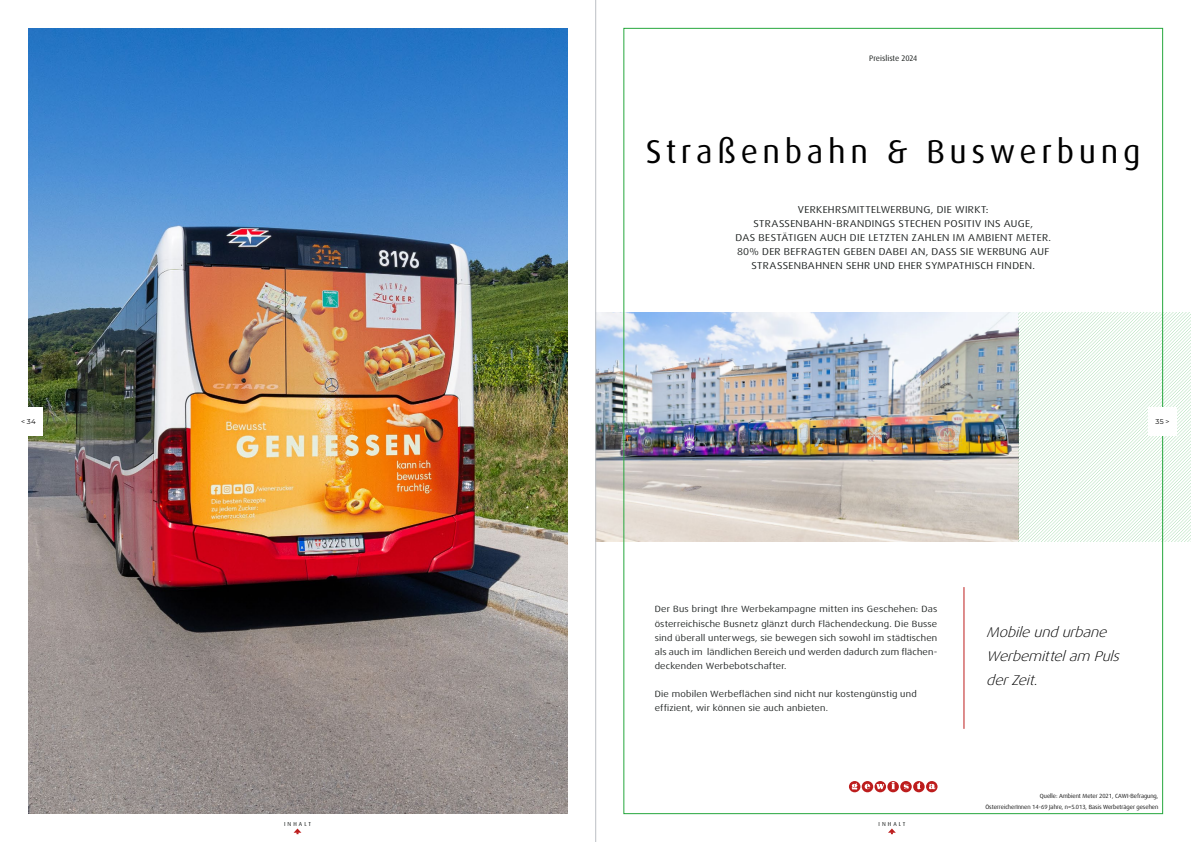
<style>
.page{position:relative;width:1191px;height:842px;background:#fff}
.page>*{position:absolute;margin:0;border:0;box-sizing:border-box;transform-origin:0 0}
.t1{font:33px "Dax Pro";letter-spacing:.14em;color:#000}
.t2{font:italic 300 expanded 14px/24px "Dax Pro";color:#000}
.t3{font:expanded 10px/14px "Dax Pro";letter-spacing:.035em;color:#1c201f;text-align:center}
.t4{font:expanded 9px/14px "Dax Pro";letter-spacing:.02em;color:#1c201f;text-align:justify}
.t5{font:8px "Dax Pro";color:#1c201f}
.t6{font:7px "Montserrat";color:#000}
.t7{font:expanded 6px/11px "Dax Pro";color:#000;text-align:right;scale:.9 1}
.t8{font:5.8px "Dax Pro";letter-spacing:.35em;color:#1c201f}
</style>
<div class="page">
<img style="left:28px;top:28px;width:539px;height:786px">
<img style="left:596px;top:313px;width:422px;height:228px">
<svg style="left:1018px;top:313px;width:173px;height:228px"></svg>
<svg style="left:888px;top:828px;width:7px;height:6px"></svg>
<svg style="left:293px;top:828px;width:8px;height:6px"></svg>
<hr style="left:963px;top:587px;width:1px;height:142px;background:#bd1d1d">
<hr style="left:595px;top:0;width:1px;height:842px;background:#bcc0c4">
<div style="left:1148px;top:407px;width:28px;height:28px;background:#fff"></div>
<div style="left:849px;top:781px;width:11px;height:11px;background:#bd1d1d;border-radius:50%"></div>
<svg style="left:861px;top:781px;width:12px;height:11px"></svg>
<svg style="left:874px;top:781px;width:12px;height:11px"></svg>
<svg style="left:887px;top:781px;width:12px;height:11px"></svg>
<svg style="left:900px;top:781px;width:11px;height:11px"></svg>
<div style="left:913px;top:781px;width:11px;height:11px;background:#bd1d1d;border-radius:50%"></div>
<svg style="left:926px;top:781px;width:11px;height:11px"></svg>
<svg style="left:928px;top:784px;width:7px;height:5px"></svg>
<svg style="left:917px;top:782px;width:4px;height:8px"></svg>
<svg style="left:903px;top:783px;width:6px;height:6px"></svg>
<svg style="left:891px;top:782px;width:4px;height:7px"></svg>
<svg style="left:876px;top:784px;width:8px;height:5px"></svg>
<svg style="left:864px;top:784px;width:6px;height:5px"></svg>
<svg style="left:851px;top:783px;width:6px;height:7px"></svg>
<div style="left:14px;top:407px;width:29px;height:28px;background:#fff"></div>
<p class="t5" style="left:869px;top:53px;width:49px">Preisliste 2024</p>
<h1 class="t1" style="left:646px;top:130px;width:496px">Straßenbahn &amp; Buswerbung</h1>
<p class="t3" style="left:735px;top:202px;width:317px">VERKEHRSMITTELWERBUNG, DIE WIRKT:<br>STRASSENBAHN-BRANDINGS STECHEN POSITIV INS AUGE,<br>DAS BESTÄTIGEN AUCH DIE LETZTEN ZAHLEN IM AMBIENT METER.<br>80% DER BEFRAGTEN GEBEN DABEI AN, DASS SIE WERBUNG AUF STRASSENBAHNEN SEHR UND EHER SYMPATHISCH FINDEN.</p>
<p class="t6" style="left:21px;top:417px;width:16px">&lt; 34</p>
<p class="t6" style="left:1155px;top:417px;width:15px">35 &gt;</p>
<p class="t4" style="left:654px;top:602px;width:284px">Der Bus bringt Ihre Werbekampagne mitten ins Geschehen: Das österreichische Busnetz glänzt durch Flächendeckung. Die Busse sind überall unterwegs, sie bewegen sich sowohl im städtischen als auch im ländlichen Bereich und werden dadurch zum flächen&shy;deckenden Werbebotschafter.</p>
<p class="t4" style="left:654px;top:686px;width:263px">Die mobilen Werbeflächen sind nicht nur kostengünstig und effizient, wir können sie auch anbieten.</p>
<p class="t8" style="left:284px;top:820px;width:28px">INHALT</p>
<p class="t8" style="left:878px;top:820px;width:28px">INHALT</p>
<h2 class="t2" style="left:986px;top:620px;width:139px">Mobileundurbane<br>Werbemittelam Puls derZeit.</h2>
<p class="t7" style="left:985px;top:790px;width:194px">Quelle: Ambient Meter 2021, CAWI-Befragung,<br>ÖsterreicherInnen 14-69 Jahre, n=5.013, Basis Werbeträger gesehen</p>
</div>
